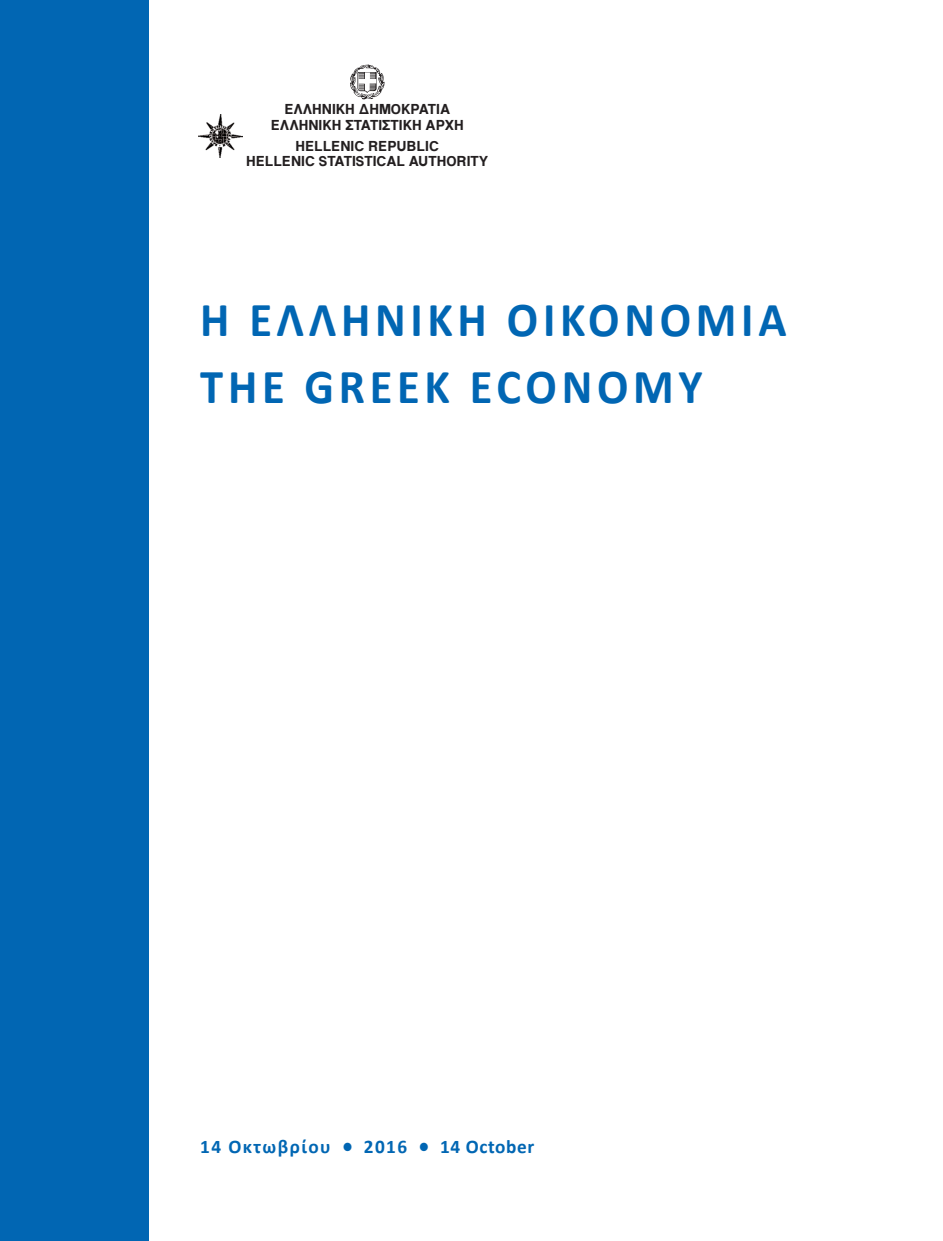
<style>
.page{position:relative;width:943px;height:1241px;background:#fff}
.page>*{position:absolute;margin:0;border:0;box-sizing:border-box;transform-origin:0 0}
.t1{font:700 49px/66.1px "Calibri";letter-spacing:.1em;color:#0166b3;scale:.95 1}
.t2{font:700 19.25px "Calibri";letter-spacing:.075em;color:#0166b3}
.t3{font:700 14px/15.8px "Gr Helvetica";color:#231f20;text-align:center}
.s1{font-family:"Gr Helvetica";font-weight:400;font-size:31.5px}
</style>
<div class="page">
<div style="left:0;top:0;width:149px;height:1240px;background:#0166b3"></div>
<svg style="left:350px;top:64px;width:34px;height:35px"></svg>
<img style="left:198px;top:114px;width:45px;height:44px">
<p class="t3" style="left:271px;top:101px;width:194px">EΛΛHNIKH ΔHMOKPATIA<br>EΛΛΗΝΙΚΗ ΣTATIΣTIKH ΑΡΧΗ</p>
<p class="t3" style="left:246px;top:138px;width:243px">HELLENIC REPUBLIC<br>HELLENIC STATISTICAL AUTHORITY</p>
<h1 class="t1" style="left:200px;top:286px;width:618px">Η ΕΛΛΗΝΙΚΗ ΟΙΚΟΝΟΜΙΑ<br>THE GREEK ECONOMY</h1>
<h2 class="t2" style="left:200px;top:1134px;width:335px">14 Οκτωβρίου <span class="s1">•</span> 2016 <span class="s1">•</span> 14 October</h2>
</div>
